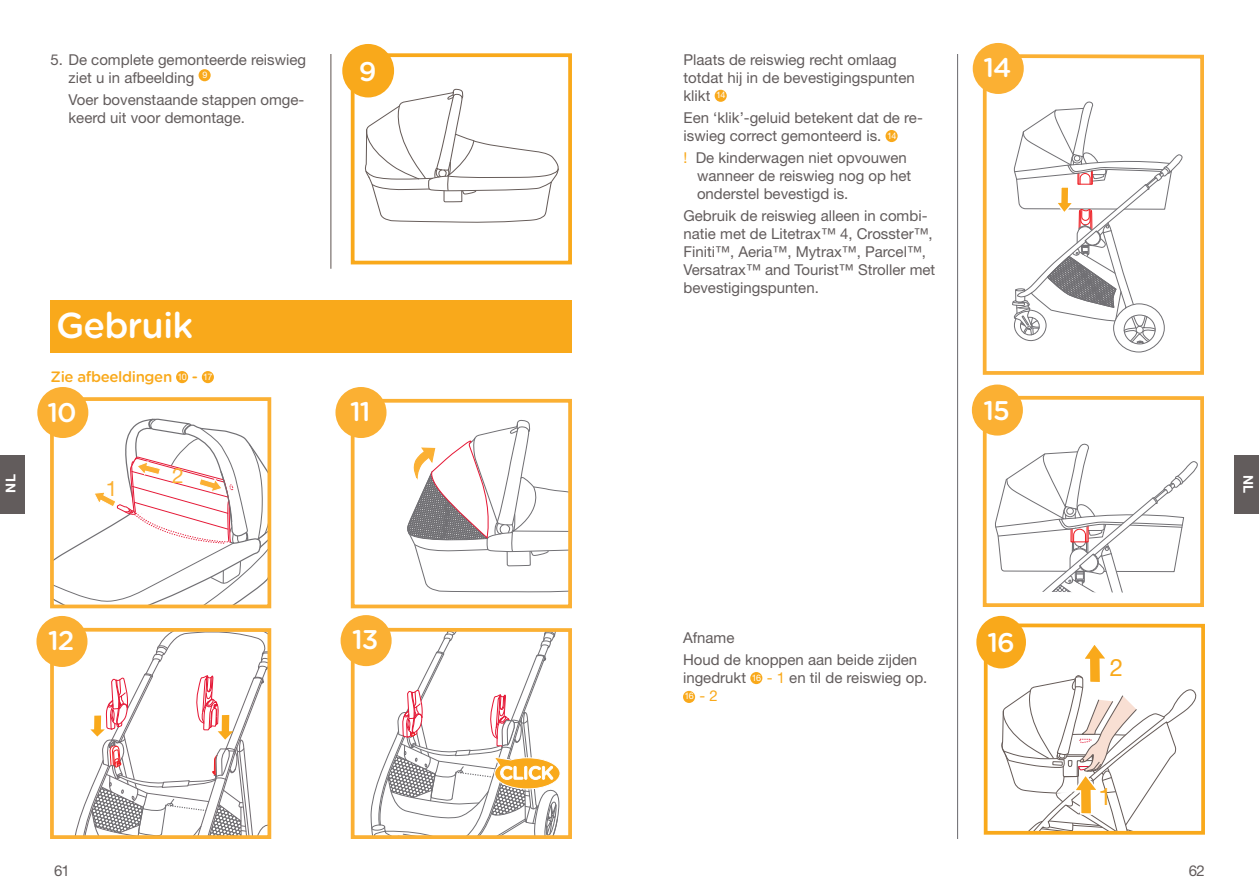
<style>
.page{position:relative;width:1259px;height:893px;background:#fff}
.page>*{position:absolute;margin:0;border:0;box-sizing:border-box;transform-origin:0 0}
.t1{font:500 36px "Gotham Rounded";letter-spacing:-.025em;color:#fff}
.内容{font:500 27px "Gotham Rounded";letter-spacing:-.035em;color:#fff}
.内容-2{font:24px "Helvetica Neue LT Std";color:#f9a91b}
.内容-3{font:21px "Helvetica Neue LT Std";color:#fbb033}
.warnings{font:15px/18px "Helvetica Neue LT Std";color:#625c5c}
.t2{font:500 15px "Gotham Rounded";letter-spacing:-.025em;color:#f9a91b}
.warnings-2{font:15px "Helvetica Neue LT Std";color:#f9a91b}
.warning{font:700 13.5px "Helvetica Neue LT Std";color:#fff}
.t3{font:9px "Helvetica Neue LT Std";letter-spacing:-.075em;color:#fff}
.s1{color:#f9a91b}
</style>
<div class="page">
<div style="left:0;top:456px;width:24px;height:58px;background:#625c5c"></div>
<div style="left:1234px;top:456px;width:25px;height:58px;background:#625c5c"></div>
<div style="left:198px;top:69px;width:13px;height:12px;background:#f9a91b;border-radius:50%"></div>
<div style="left:50px;top:300px;width:522px;height:53px;background:#f9a91b"></div>
<div style="left:176px;top:371px;width:12px;height:12px;background:#f9a91b;border-radius:50%"></div>
<div style="left:202px;top:371px;width:12px;height:12px;background:#f9a91b;border-radius:50%"></div>
<svg style="left:364px;top:86px;width:195px;height:137px"></svg>
<div style="left:351px;top:53px;width:221px;height:211px;border:4px solid #f9a91b"></div>
<div style="left:342px;top:44px;width:52px;height:53px;background:#f9a91b;border-radius:50%"></div>
<div style="left:351px;top:628px;width:221px;height:211px;border:4px solid #fbb033"></div>
<svg style="left:370px;top:630px;width:191px;height:207px"></svg>
<div style="left:340px;top:615px;width:52px;height:51px;background:#fbb033;border-radius:50%"></div>
<div style="left:50px;top:628px;width:221px;height:211px;border:4px solid #fbb033"></div>
<div style="left:36px;top:616px;width:51px;height:51px;background:#fbb033;border-radius:50%"></div>
<svg style="left:72px;top:630px;width:197px;height:208px"></svg>
<div style="left:50px;top:397px;width:221px;height:211px;border:4px solid #fbb033"></div>
<div style="left:37px;top:387px;width:51px;height:51px;background:#fbb033;border-radius:50%"></div>
<svg style="left:52px;top:416px;width:217px;height:190px"></svg>
<div style="left:351px;top:399px;width:221px;height:209px;border:4px solid #fbb033"></div>
<div style="left:335px;top:387px;width:51px;height:51px;background:#fbb033;border-radius:50%"></div>
<svg style="left:407px;top:416px;width:163px;height:176px"></svg>
<hr style="left:330px;top:54px;width:1px;height:215px;background:#655b58">
<div style="left:750px;top:672px;width:12px;height:12px;background:#f9a91b;border-radius:50%"></div>
<div style="left:683px;top:691px;width:12px;height:12px;background:#f9a91b;border-radius:50%"></div>
<div style="left:714px;top:90px;width:13px;height:12px;background:#f9a91b;border-radius:50%"></div>
<div style="left:885px;top:130px;width:12px;height:12px;background:#f9a91b;border-radius:50%"></div>
<hr style="left:957px;top:54px;width:1px;height:785px;background:#717074">
<div style="left:983px;top:623px;width:222px;height:212px;border:4px solid #f9a91b"></div>
<div style="left:976px;top:616px;width:50px;height:52px;background:#f9a91b;border-radius:50%"></div>
<svg style="left:1000px;top:641px;width:201px;height:192px"></svg>
<svg style="left:995px;top:443px;width:203px;height:150px"></svg>
<div style="left:982px;top:396px;width:222px;height:211px;border:4px solid #fbb033"></div>
<div style="left:972px;top:385px;width:51px;height:51px;background:#fbb033;border-radius:50%"></div>
<svg style="left:982px;top:52px;width:222px;height:323px"></svg>
<div style="left:972px;top:43px;width:51px;height:51px;background:#fbb033;border-radius:50%"></div>
<svg style="left:1011px;top:99px;width:173px;height:245px"></svg>
<p class="warnings" style="left:68px;top:50px;width:239px;text-indent:-18px">5. De complete gemonteerde reiswieg ziet u in afbeelding</p>
<p class="t3" style="left:202px;top:69px;width:7px">9</p>
<p class="warnings" style="left:68px;top:90px;width:237px">Voer bovenstaande stappen omge&shy;keerd uit voor demontage.</p>
<p class="内容" style="left:359px;top:52px;width:19px">9</p>
<p class="t1" style="left:56px;top:300px;width:139px">Gebruik</p>
<p class="t2" style="left:50px;top:366px;width:123px">Zie afbeeldingen</p>
<p class="t3" style="left:177px;top:372px;width:11px">10</p>
<p class="t2" style="left:192px;top:366px;width:8px">-</p>
<p class="t3" style="left:203px;top:372px;width:11px">17</p>
<p class="内容" style="left:47px;top:393px;width:31px">10</p>
<p class="内容" style="left:350px;top:392px;width:22px">11</p>
<p class="warnings" style="left:683px;top:50px;width:233px">Plaats de reiswieg recht omlaag totdat hij in de bevestigingspunten klikt</p>
<p class="t3" style="left:716px;top:90px;width:11px">14</p>
<p class="warnings" style="left:683px;top:108px;width:241px">Een ‘klik’-geluid betekent dat de re&shy;iswieg correct gemonteerd is.</p>
<p class="t3" style="left:887px;top:130px;width:11px">14</p>
<p class="warnings" style="left:697px;top:149px;width:216px;text-indent:-14px"><span class="s1">!</span> De kinderwagen niet opvouwen wanneer de reiswieg nog op het onderstel bevestigd is.</p>
<p class="warnings" style="left:683px;top:207px;width:253px">Gebruik de reiswieg alleen in combi&shy;natie met de Litetrax™ 4, Crosster™, Finiti™, Aeria™, Mytrax™, Parcel™, Versatrax™ and Tourist™ Stroller met bevestigingspunten.</p>
<p class="内容" style="left:983px;top:48px;width:30px">14</p>
<p class="内容" style="left:983px;top:391px;width:28px">15</p>
<p class="内容-3" style="left:172px;top:463px;width:13px">2</p>
<p class="warning" style="left:2px;top:493px;width:20px;rotate:-90deg">NL</p>
<p class="warning" style="left:1256px;top:475px;width:20px;rotate:90deg">NL</p>
<p class="内容-3" style="left:106px;top:476px;width:13px">1</p>
<p class="内容" style="left:48px;top:621px;width:28px">12</p>
<p class="内容" style="left:352px;top:620px;width:28px">13</p>
<p class="warnings" style="left:683px;top:628px;width:53px">Afname</p>
<p class="warnings" style="left:683px;top:650px;width:236px">Houd de knoppen aan beide zijden ingedrukt</p>
<p class="t3" style="left:752px;top:672px;width:11px">16</p>
<p class="warnings" style="left:767px;top:668px;width:162px"><span class="s1">- 1</span> en til de reiswieg op.</p>
<p class="t3" style="left:684px;top:691px;width:11px">16</p>
<p class="warnings-2" style="left:699px;top:687px;width:20px">- 2</p>
<p class="内容" style="left:987px;top:624px;width:29px">16</p>
<p class="内容-2" style="left:1109px;top:653px;width:15px">2</p>
<p class="内容-2" style="left:1098px;top:782px;width:15px">1</p>
<p class="warnings" style="left:54px;top:861px;width:17px">61</p>
<p class="warnings" style="left:1188px;top:861px;width:18px">62</p>
</div>
